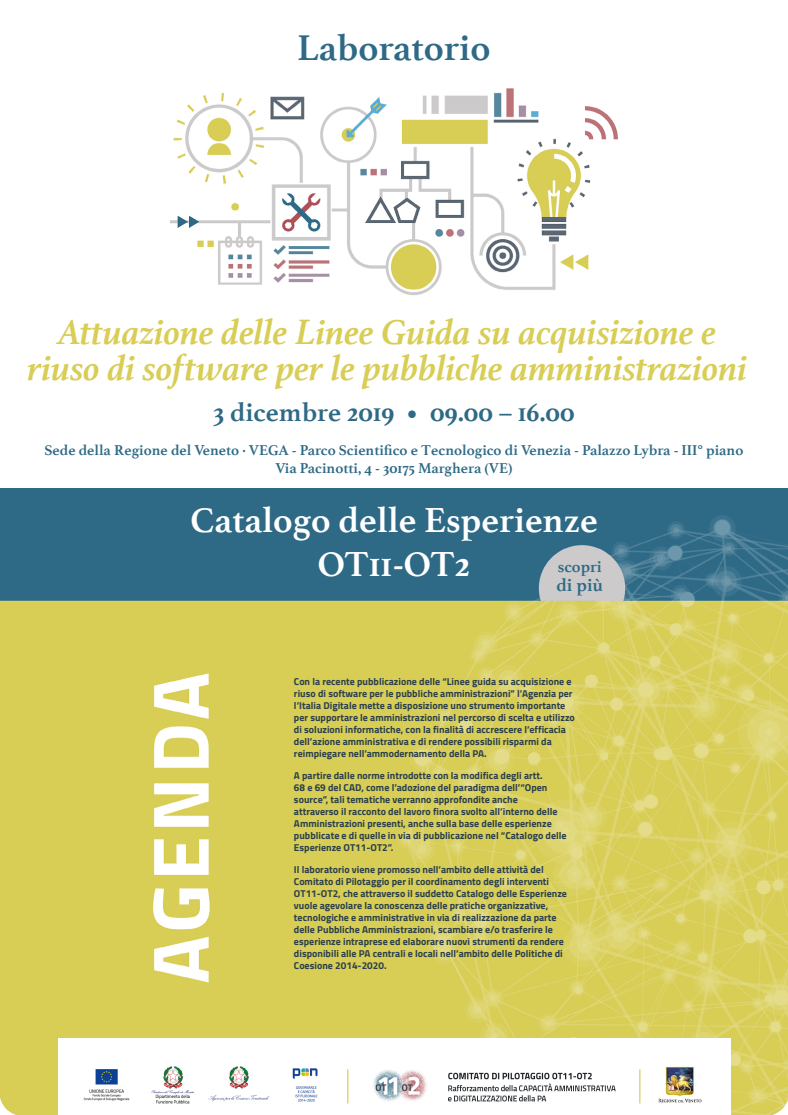
<style>
.page{position:relative;width:788px;height:1115px;background:#fff}
.page>*{position:absolute;margin:0;border:0;box-sizing:border-box;transform-origin:0 0}
.t1{font:700 37.5px "Athelas";color:#2e6a86}
.t2{font:italic 700 37px/36px "Athelas";color:#d8cd55;text-align:center}
.t3{font:700 36.5px/43.8px "Athelas";color:#fff;text-align:center}
.t4{font:700 27px "Athelas";color:#2e6a86}
.t5{font:700 18.5px "Athelas";color:#2e6a86}
.t6{font:700 16.5px "Athelas";color:#2e6a86}
.t7{font:700 15px/18px "Athelas";color:#2e6a86;text-align:center}
.t8{font:700 10px/12px "Titillium";color:#2b404c}
</style>
<div class="page">
<img style="left:0;top:88px;width:788px;height:1026px">
<div style="left:0;top:450px;width:788px;height:37px;background:#fff"></div>
<div style="left:58px;top:1037px;width:672px;height:77px;background:#fff"></div>
<img style="left:83px;top:1066px;width:619px;height:38px">
<h1 class="t1" style="left:297px;top:17px;width:195px">Laboratorio</h1>
<h2 class="t2" style="left:28px;top:313px;width:721px">Attuazione delle Linee Guida su acquisizione e riuso di software per le pubbliche amministrazioni</h2>
<h3 class="t4" style="left:213px;top:390px;width:363px">3 dicembre 2019 • 09.00 – 16.00</h3>
<h3 class="t7" style="left:45px;top:440px;width:700px">Sede della Regione del Veneto · VEGA - Parco Scientifico e Tecnologico di Venezia - Palazzo Lybra - III° piano<br>Via Pacinotti, 4 - 30175 Marghera (VE)</h3>
<h3 class="t3" style="left:190px;top:497px;width:409px">Catalogo delle Esperienze<br>OT11-OT2</h3>
<h3 class="t6" style="left:558px;top:553px;width:45px">scopri</h3>
<h3 class="t5" style="left:556px;top:570px;width:48px">di più</h3>
<p class="t8" style="left:294px;top:675px;width:282px">Con la recente pubblicazione delle “Linee guida su acquisizione e riuso di software per le pubbliche amministrazioni” l’Agenzia per l’Italia Digitale mette a disposizione uno strumento importante per supportare le amministrazioni nel percorso di scelta e utilizzo di soluzioni informatiche, con la finalità di accrescere l’efficacia dell’azione amministrativa e di rendere possibili risparmi da reimpiegare nell’ammodernamento della PA.</p>
<p class="t8" style="left:294px;top:769px;width:274px">A partire dalle norme introdotte con la modifica degli artt.<br>68 e 69 del CAD, come l’adozione del paradigma dell’“Open source”, tali tematiche verranno approfondite anche<br>attraverso il racconto del lavoro finora svolto all’interno delle Amministrazioni presenti, anche sulla base delle esperienze pubblicate e di quelle in via di pubblicazione nel “Catalogo delle Esperienze OT11-OT2”.</p>
<p class="t8" style="left:294px;top:863px;width:274px">Il laboratorio viene promosso nell’ambito delle attività del Comitato di Pilotaggio per il coordinamento degli interventi OT11-OT2, che attraverso il suddetto Catalogo delle Esperienze vuole agevolare la conoscenza delle pratiche organizzative, tecnologiche e amministrative in via di realizzazione da parte delle Pubbliche Amministrazioni, scambiare e/o trasferire le esperienze intraprese ed elaborare nuovi strumenti da rendere disponibili alle PA centrali e locali nell’ambito delle Politiche di Coesione 2014-2020.</p>
</div>
